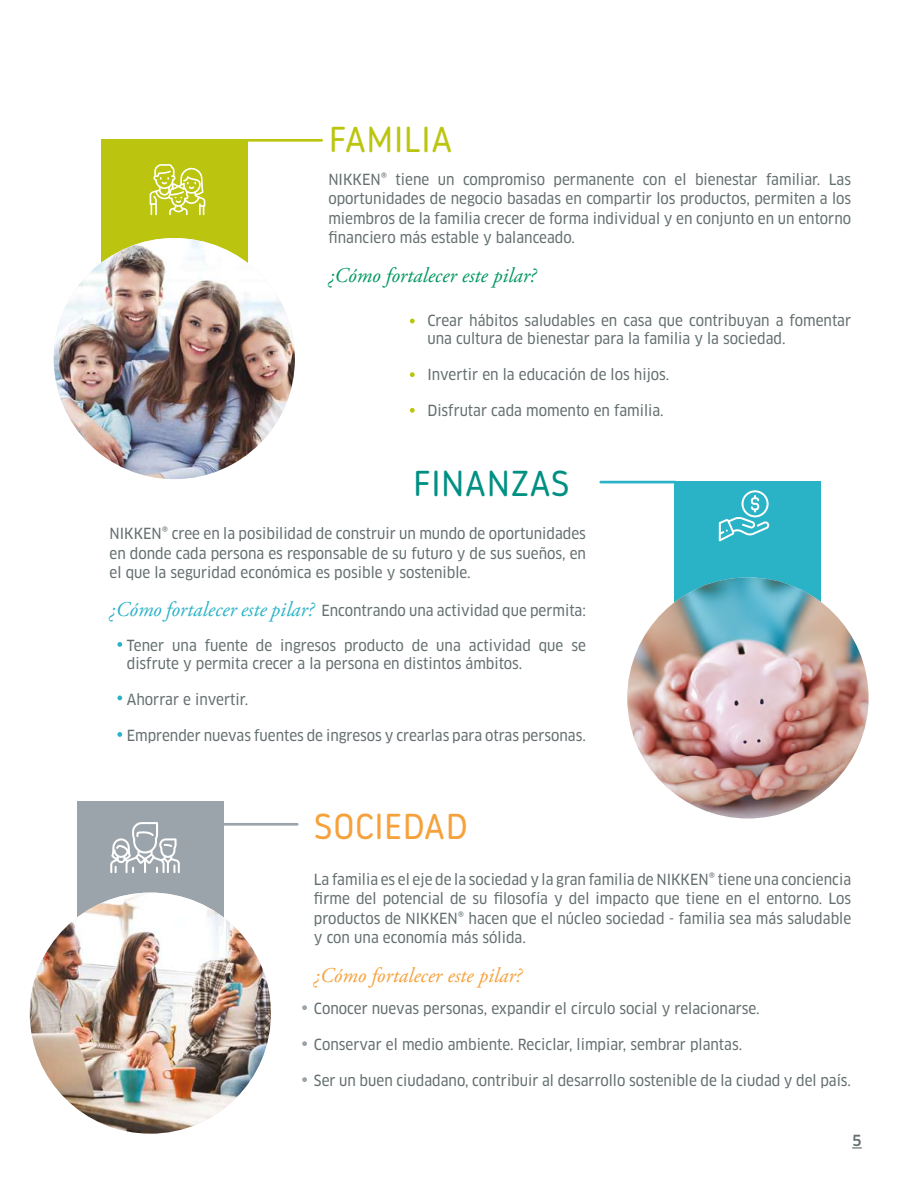
<style>
.page{position:relative;width:915px;height:1191px;background:#fff}
.page>*{position:absolute;margin:0;border:0;box-sizing:border-box;transform-origin:0 0}
.t1{font:36px "Noway Round";color:#009083}
.t2{font:36px "Noway Round";color:#f6a13b}
.t3{font:36px "Noway Round";color:#bbc50f}
.t4{font:italic 21px "Adobe Garamond Pro";color:#00975f}
.t5{font:italic 21px "Adobe Garamond Pro";color:#f6a13b}
.t6{font:15px/19.5px "Clan OT Narr News";color:#656f70;text-align:justify}
.t7{font:500 15px "Clan OT";color:#656f70}
.s1{font-family:"Adobe Garamond Pro";font-style:italic;font-size:21px;color:#2ab3c6}
</style>
<div class="page">
<div style="left:101px;top:139px;width:146px;height:302px;background:#bbc50f"></div>
<div style="left:674px;top:481px;width:146px;height:302px;background:#2ab3c6"></div>
<div style="left:77px;top:800px;width:146px;height:303px;background:#9ba4aa"></div>
<svg style="left:149px;top:164px;width:56px;height:51px"></svg>
<svg style="left:718px;top:490px;width:51px;height:51px"></svg>
<svg style="left:110px;top:822px;width:70px;height:51px"></svg>
<img style="left:54px;top:238px;width:241px;height:241px;border-radius:120px">
<img style="left:627px;top:577px;width:241px;height:241px;border-radius:120px">
<img style="left:30px;top:892px;width:241px;height:241px;border-radius:120px">
<hr style="left:599px;top:481px;width:77px;height:2px;background:#2ab3c6">
<hr style="left:246px;top:139px;width:77px;height:3px;background:#bbc50f">
<hr style="left:221px;top:823px;width:77px;height:2px;background:#9ba4aa">
<svg style="left:409px;top:318px;width:5px;height:5px"></svg>
<svg style="left:409px;top:372px;width:5px;height:5px"></svg>
<svg style="left:409px;top:408px;width:5px;height:5px"></svg>
<svg style="left:117px;top:642px;width:5px;height:5px"></svg>
<svg style="left:117px;top:695px;width:5px;height:5px"></svg>
<svg style="left:117px;top:732px;width:5px;height:5px"></svg>
<svg style="left:302px;top:1005px;width:5px;height:5px"></svg>
<svg style="left:302px;top:1041px;width:5px;height:5px"></svg>
<svg style="left:302px;top:1077px;width:5px;height:5px"></svg>
<h1 class="t3" style="left:328px;top:115px;width:126px">FAMILIA</h1>
<p class="t6" style="left:328px;top:169px;width:524px">NIKKEN® tiene un compromiso permanente con el bienestar familiar. Las oportunidades de negocio basadas en compartir los productos, permiten a los miembros de la familia crecer de forma individual y en conjunto en un entorno financiero más estable y balanceado.</p>
<h2 class="t4" style="left:328px;top:263px;width:209px">¿Cómo fortalecer este pilar?</h2>
<p class="t6" style="left:427px;top:312px;width:425px;line-height:18px">Crear hábitos saludables en casa que contribuyan a fomentar una cultura de bienestar para la familia y la sociedad.</p>
<p class="t6" style="left:427px;top:365px;width:243px">Invertir en la educación de los hijos.</p>
<p class="t6" style="left:427px;top:401px;width:238px">Disfrutar cada momento en familia.</p>
<h1 class="t1" style="left:412px;top:458px;width:159px">FINANZAS</h1>
<p class="t6" style="left:109px;top:524px;width:478px">NIKKEN® cree en la posibilidad de construir un mundo de oportunidades en donde cada persona es responsable de su futuro y de sus sueños, en el que la seguridad económica es posible y sostenible.</p>
<p class="t6" style="left:109px;top:600px;width:477px"><span class="s1">¿Cómo fortalecer este pilar?</span> Encontrando una actividad que permita:</p>
<p class="t6" style="left:127px;top:637px;width:460px;line-height:18px">Tener una fuente de ingresos producto de una actividad que se disfrute y permita crecer a la persona en distintos ámbitos.</p>
<p class="t6" style="left:127px;top:690px;width:123px">Ahorrar e invertir.</p>
<p class="t6" style="left:127px;top:726px;width:460px">Emprender nuevas fuentes de ingresos y crearlas para otras personas.</p>
<h1 class="t2" style="left:314px;top:801px;width:156px">SOCIEDAD</h1>
<p class="t6" style="left:314px;top:869px;width:538px">La familia es el eje de la sociedad y la gran familia de NIKKEN® tiene una conciencia firme del potencial de su filosofía y del impacto que tiene en el entorno. Los productos de NIKKEN® hacen que el núcleo sociedad - familia sea más saludable y con una economía más sólida.</p>
<h2 class="t5" style="left:314px;top:963px;width:209px">¿Cómo fortalecer este pilar?</h2>
<p class="t6" style="left:314px;top:998px;width:447px">Conocer nuevas personas, expandir el círculo social y relacionarse.</p>
<p class="t6" style="left:314px;top:1034px;width:429px">Conservar el medio ambiente. Reciclar, limpiar, sembrar plantas.</p>
<p class="t6" style="left:314px;top:1070px;width:538px">Ser un buen ciudadano, contribuir al desarrollo sostenible de la ciudad y del país.</p>
<p class="t7" style="left:851px;top:1132px;width:11px">5</p>
</div>
